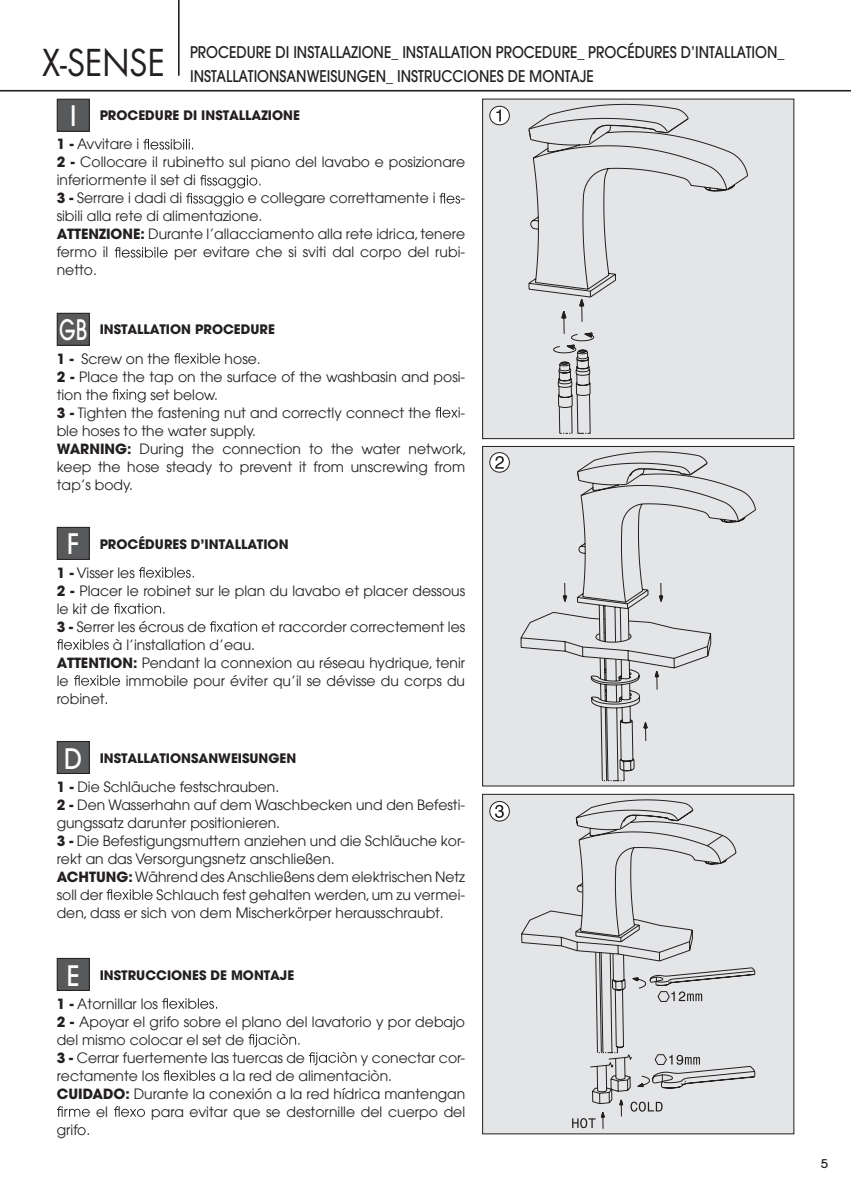
<style>
.page{position:relative;width:851px;height:1191px;background:#fff}
.page>*{position:absolute;margin:0;border:0;box-sizing:border-box;transform-origin:0 0}
.t1{font:36px "Futura Std";color:#231f20;scale:.9 1}
.t2{font:500 28px "Avant Garde";color:#fff;scale:.88 1}
.t3{font:500 28px "Avant Garde";color:#fff;scale:.71 1}
.t4{font:500 16px "Avant Garde";color:#231f20;scale:.88 1}
.t5{font:14px/18px "Avant Garde";color:#231f20}
.t6{font:700 13px "Avant Garde";color:#231f20}
.t7{font:500 12px "Avant Garde";color:#231f20;scale:1.1 1}
.s1{font-weight:700}
.s2{font-weight:500;font-size:28px;color:#fff}
</style>
<div class="page">
<hr style="left:0;top:90px;width:850px;height:2px;background:#231f20">
<hr style="left:178px;top:0;width:1px;height:76px;background:#231f20">
<div style="left:482px;top:99px;width:311px;height:339px;background:#e4e5e7"></div>
<div style="left:482px;top:99px;width:312px;height:340px;border:1px solid #231f20"></div>
<svg style="left:489px;top:106px;width:21px;height:19px"></svg>
<svg style="left:545px;top:103px;width:203px;height:89px"></svg>
<svg style="left:528px;top:117px;width:161px;height:317px"></svg>
<div style="left:482px;top:446px;width:311px;height:340px;background:#e4e5e7"></div>
<div style="left:482px;top:446px;width:312px;height:340px;border:1px solid #231f20"></div>
<svg style="left:489px;top:452px;width:21px;height:21px"></svg>
<svg style="left:591px;top:451px;width:165px;height:330px"></svg>
<svg style="left:520px;top:462px;width:191px;height:310px"></svg>
<div style="left:482px;top:794px;width:311px;height:339px;background:#e4e5e7"></div>
<div style="left:482px;top:794px;width:312px;height:340px;border:1px solid #231f20"></div>
<svg style="left:489px;top:801px;width:21px;height:20px"></svg>
<svg style="left:521px;top:837px;width:234px;height:292px"></svg>
<svg style="left:630px;top:1101px;width:32px;height:10px"></svg>
<svg style="left:572px;top:1111px;width:33px;height:17px"></svg>
<svg style="left:575px;top:799px;width:152px;height:265px"></svg>
<div style="left:57px;top:99px;width:32px;height:32px;background:#58595b"></div>
<div style="left:57px;top:99px;width:33px;height:33px;border:1px solid #231f20"></div>
<div style="left:57px;top:313px;width:32px;height:32px;background:#58595b"></div>
<div style="left:57px;top:313px;width:33px;height:33px;border:1px solid #231f20"></div>
<div style="left:57px;top:527px;width:32px;height:32px;background:#58595b"></div>
<div style="left:57px;top:527px;width:33px;height:33px;border:1px solid #231f20"></div>
<div style="left:57px;top:741px;width:32px;height:32px;background:#58595b"></div>
<div style="left:57px;top:741px;width:33px;height:33px;border:1px solid #231f20"></div>
<div style="left:57px;top:958px;width:32px;height:32px;background:#58595b"></div>
<div style="left:57px;top:958px;width:33px;height:33px;border:1px solid #231f20"></div>
<svg style="left:143px;top:139px;width:50px;height:11px"></svg>
<svg style="left:186px;top:175px;width:74px;height:31px"></svg>
<svg style="left:439px;top:193px;width:21px;height:11px"></svg>
<svg style="left:115px;top:247px;width:53px;height:11px"></svg>
<svg style="left:174px;top:353px;width:46px;height:11px"></svg>
<svg style="left:112px;top:389px;width:33px;height:13px"></svg>
<svg style="left:435px;top:407px;width:24px;height:11px"></svg>
<svg style="left:139px;top:567px;width:55px;height:11px"></svg>
<svg style="left:114px;top:603px;width:50px;height:11px"></svg>
<svg style="left:210px;top:621px;width:47px;height:11px"></svg>
<svg style="left:57px;top:639px;width:52px;height:11px"></svg>
<svg style="left:74px;top:675px;width:46px;height:11px"></svg>
<svg style="left:106px;top:889px;width:47px;height:11px"></svg>
<svg style="left:162px;top:998px;width:55px;height:10px"></svg>
<svg style="left:248px;top:1033px;width:51px;height:14px"></svg>
<svg style="left:309px;top:1051px;width:47px;height:14px"></svg>
<svg style="left:163px;top:1070px;width:52px;height:10px"></svg>
<svg style="left:57px;top:1106px;width:33px;height:10px"></svg>
<svg style="left:114px;top:1106px;width:31px;height:10px"></svg>
<h1 class="t1" style="left:42px;top:40px;width:138px">X-SENSE</h1>
<p class="t4" style="left:190px;top:42px;width:677px">PROCEDURE DI INSTALLAZIONE_ INSTALLATION PROCEDURE_ PROCÉDURES D’INTALLATION_</p>
<p class="t4" style="left:190px;top:66px;width:460px">INSTALLATIONSANWEISUNGEN_ INSTRUCCIONES DE MONTAJE</p>
<h2 class="t2" style="left:70px;top:99px;width:9px">I</h2>
<p class="t5" style="left:57px;top:135px;width:410px"><span class="s1">1 -</span> Avvitare i<br><span class="s1">2 -</span> Collocare il rubinetto sul piano del lavabo e posizionare inferiormente il set di<br><span class="s1">3 -</span> Serrare i dadi di</p>
<p class="t6" style="left:100px;top:107px;width:202px">PROCEDURE DI INSTALLAZIONE</p>
<p class="t5" style="left:248px;top:189px;width:189px">e collegare correttamente i</p>
<p class="t5" style="left:460px;top:189px;width:6px">-</p>
<p class="t5" style="left:57px;top:207px;width:410px">sibili alla rete di alimentazione.<br><span class="s1">ATTENZIONE:</span> Durante l’allacciamento alla rete idrica,tenere fermo il</p>
<p class="t5" style="left:174px;top:243px;width:292px">per evitare che si sviti dal corpo del rubi-</p>
<p class="t5" style="left:57px;top:261px;width:42px">netto.</p>
<h2 class="t3" style="left:59px;top:313px;width:41px">GB</h2>
<p class="t6" style="left:100px;top:321px;width:177px">INSTALLATION PROCEDURE</p>
<p class="t5" style="left:57px;top:349px;width:115px"><span class="s1">1 -</span> Screw on the</p>
<p class="t5" style="left:57px;top:349px;width:410px;text-indent:168px">hose.<br><span class="s1">2 -</span> Place the tap on the surface of the washbasin and posi&shy;tion the</p>
<p class="t5" style="left:57px;top:385px;width:375px;text-indent:94px">set below.<br><span class="s1">3 -</span> Tighten the fastening nut and correctly connect the</p>
<p class="t5" style="left:460px;top:403px;width:6px">-</p>
<p class="t5" style="left:57px;top:421px;width:411px">ble hoses to the water supply.<br><span class="s1">WARNING:</span> During the connection to the water network, keep the hose steady to prevent it from unscrewing from tap’s body.</p>
<h2 class="t2" style="left:67px;top:527px;width:15px">F</h2>
<p class="t6" style="left:100px;top:535px;width:190px">PROCÉDURES D’INTALLATION</p>
<p class="t5" style="left:57px;top:563px;width:410px"><span class="s1">1 -</span> Visser les<br><span class="s1">2 -</span> Placer le robinet sur le plan du lavabo et placer dessous le kit de<br><span class="s1">3 -</span> Serrer les écrous de</p>
<p class="t5" style="left:261px;top:617px;width:205px">et raccorder correctement les</p>
<p class="t5" style="left:57px;top:635px;width:410px;text-indent:56px">à l’installation d’eau.<br><span class="s1">ATTENTION:</span> Pendant la connexion au réseau hydrique, tenir le</p>
<p class="t5" style="left:126px;top:671px;width:341px">immobile pour éviter qu’il se dévisse du corps du</p>
<p class="t5" style="left:57px;top:689px;width:53px">robinet.</p>
<h2 class="t2" style="left:64px;top:741px;width:22px">D</h2>
<p class="t6" style="left:100px;top:749px;width:198px">INSTALLATIONSANWEISUNGEN</p>
<p class="t5" style="left:57px;top:777px;width:410px"><span class="s1">1 -</span> Die Schläuche festschrauben.<br><span class="s1">2 -</span> Den Wasserhahn auf dem Waschbecken und den Befesti&shy;gungssatz darunter positionieren.<br><span class="s1">3 -</span> Die Befestigungsmuttern anziehen und die Schläuche kor&shy;rekt an das Versorgungsnetz anschließen.<br><span class="s1">ACHTUNG:</span> Während des Anschließens dem elektrischen Netz soll der</p>
<p class="t5" style="left:57px;top:885px;width:410px;text-indent:100px">Schlauch fest gehalten werden,um zu vermei&shy;den, dass er sich von dem Mischerkörper herausschraubt.</p>
<p class="t6" style="left:67px;top:966px;width:229px"><span class="s2">E</span> INSTRUCCIONES DE MONTAJE</p>
<p class="t5" style="left:57px;top:994px;width:410px"><span class="s1">1 -</span> Atornillar los<br><span class="s1">2 -</span> Apoyar el grifo sobre el plano del lavatorio y por debajo del mismo colocar el set de<br><span class="s1">3 -</span> Cerrar fuertemente las tuercas de</p>
<p class="t5" style="left:361px;top:1048px;width:106px">y conectar cor-</p>
<p class="t5" style="left:57px;top:1066px;width:104px">rectamente los</p>
<p class="t5" style="left:219px;top:1066px;width:174px">a la red de alimentaciòn.</p>
<p class="t5" style="left:57px;top:1084px;width:410px"><span class="s1">CUIDADO:</span> Durante la conexión a la red hídrica mantengan</p>
<p class="t5" style="left:96px;top:1102px;width:13px">el</p>
<p class="t5" style="left:151px;top:1102px;width:315px">para evitar que se destornille del cuerpo del</p>
<p class="t5" style="left:57px;top:1120px;width:35px">grifo.</p>
<p class="t7" style="left:820px;top:1155px;width:8px">5</p>
</div>
